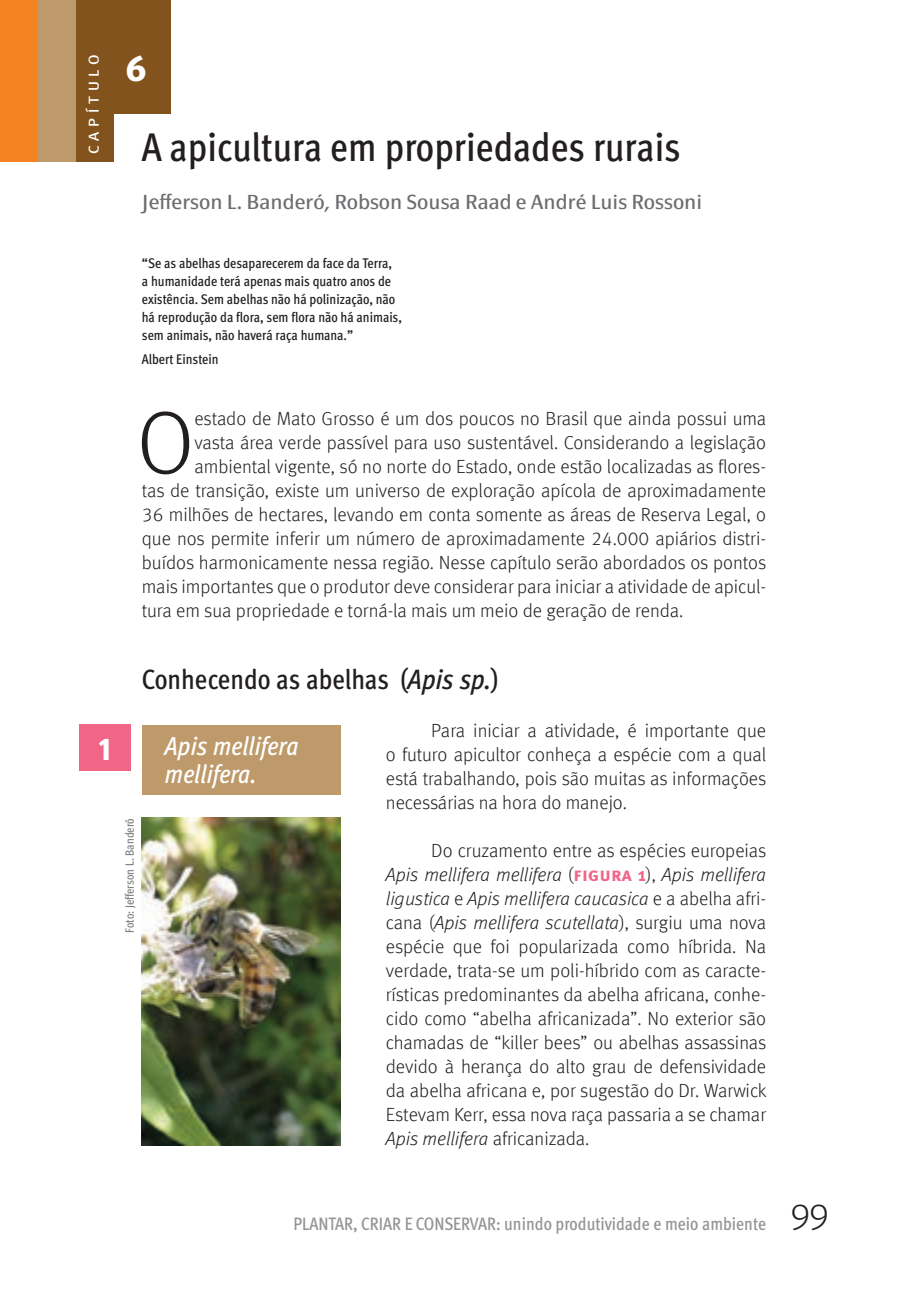
<style>
.page{position:relative;width:908px;height:1304px;background:#fff}
.page>*{position:absolute;margin:0;border:0;box-sizing:border-box;transform-origin:0 0}
.t1{font:300 89px "Meta Offc";color:#231f20}
.t2{font:500 condensed 40px "Meta Pro";color:#231f20}
.t3{font:700 36px "Meta Headline";color:#fff}
.t4{font:700 30px "Meta Headline";color:#fff}
.t5{font:500 condensed 28px "Meta Pro";color:#231f20}
.t6{font:italic 500 condensed 26px/28px "Meta Pro";letter-spacing:-.005em;color:#fff}
.t7{font:20px "Page Sans OT";color:#6c6d70}
.t8{font:300 19px/24px "Meta Offc";letter-spacing:-.005em;color:#231f20;text-align:justify}
.t9{font:500 condensed 18px "Meta Pro";color:#939598}
.t10{font:500 condensed 14.4px "Meta Pro";letter-spacing:.27em;color:#fff;scale:1.25 1}
.t11{font:500 condensed 14px/18px "Meta Pro";color:#231f20}
.t12{font:500 condensed 12px "Meta Pro";color:#808285}
.s1{font-style:italic}
.s2{font-family:"Meta Pro";font-weight:700;color:#f16687}
.s3{font-family:"Meta Headline";font-weight:300;font-stretch:normal;font-size:36px;color:#231f20}
</style>
<div class="page">
<div style="left:76px;top:0;width:37px;height:161px;background:#83531d"></div>
<div style="left:38px;top:0;width:38px;height:161px;background:#be996a"></div>
<div style="left:0;top:0;width:38px;height:161px;background:#f58220"></div>
<div style="left:102px;top:0;width:68px;height:113px;background:#83531d"></div>
<img style="left:142px;top:818px;width:198px;height:327px">
<div style="left:79px;top:725px;width:51px;height:46px;background:#f16687"></div>
<div style="left:142px;top:725px;width:198px;height:69px;background:#be996a"></div>
<p class="t10" style="left:83px;top:154px;width:81px;rotate:-90deg">CAPÍTULO</p>
<h3 class="t3" style="left:126px;top:47px;width:21px">6</h3>
<h2 class="t2" style="left:142px;top:117px;width:540px">A apicultura em propriedades rurais</h2>
<p class="t7" style="left:142px;top:191px;width:561px">Jefferson L. Banderó, Robson Sousa Raad e André Luis Rossoni</p>
<p class="t11" style="left:142px;top:253px;width:261px">“Se as abelhas desaparecerem da face da Terra, a humanidade terá apenas mais quatro anos de existência. Sem abelhas não há polinização, não há reprodução da flora, sem flora não há animais, sem animais, não haverá raça humana.”</p>
<p class="t11" style="left:142px;top:349px;width:78px">Albert Einstein</p>
<h1 class="t1" style="left:136px;top:392px;width:59px">O</h1>
<p class="t8" style="left:194px;top:407px;width:573px">estado de Mato Grosso é um dos poucos no Brasil que ainda possui uma</p>
<p class="t8" style="left:194px;top:431px;width:573px">vasta área verde passível para uso sustentável. Considerando a legislação</p>
<p class="t8" style="left:194px;top:455px;width:573px">ambiental vigente, só no norte do Estado, onde estão localizadas as flores-</p>
<p class="t8" style="left:142px;top:479px;width:625px">tas de transição, existe um universo de exploração apícola de aproximadamente</p>
<p class="t8" style="left:142px;top:503px;width:625px">36 milhões de hectares, levando em conta somente as áreas de Reserva Legal, o</p>
<p class="t8" style="left:142px;top:527px;width:625px">que nos permite inferir um número de aproximadamente 24.000 apiários distri-</p>
<p class="t8" style="left:142px;top:551px;width:625px">buídos harmonicamente nessa região. Nesse capítulo serão abordados os pontos</p>
<p class="t8" style="left:142px;top:575px;width:625px">mais importantes que o produtor deve considerar para iniciar a atividade de apicul-</p>
<p class="t8" style="left:142px;top:599px;width:543px">tura em sua propriedade e torná-la mais um meio de geração de renda.</p>
<h3 class="t5" style="left:142px;top:659px;width:358px">Conhecendo as abelhas (<span class="s1">Apis sp.</span>)</h3>
<p class="t8" style="left:386px;top:719px;width:382px;text-indent:45px">Para iniciar a atividade, é importante que o futuro apicultor conheça a espécie com a qual está trabalhando, pois são muitas as informações necessárias na hora do manejo.</p>
<p class="t8" style="left:386px;top:839px;width:382px;text-indent:45px">Do cruzamento entre as espécies europeias <span class="s1">Apis mellifera mellifera</span> (<span class="s2">figura 1</span>), <span class="s1">Apis mellifera ligustica</span> e <span class="s1">Apis mellifera caucasica</span> e a abelha afri&shy;cana (<span class="s1">Apis mellifera scutellata</span>), surgiu uma nova espécie que foi popularizada como híbrida. Na verdade, trata-se um poli-híbrido com as caracte&shy;rísticas predominantes da abelha africana, conhe&shy;cido como “abelha africanizada”. No exterior são chamadas de “killer bees” ou abelhas assassinas devido à herança do alto grau de defensividade da abelha africana e, por sugestão do Dr. Warwick Estevam Kerr, essa nova raça passaria a se chamar <span class="s1">Apis mellifera</span> africanizada.</p>
<h3 class="t4" style="left:99px;top:731px;width:14px">1</h3>
<h3 class="t6" style="left:164px;top:730px;width:135px">Apis mellifera mellifera.</h3>
<p class="t12" style="left:121px;top:933px;width:116px;rotate:-90deg">Foto: Je erson L. Banderó</p>
<p class="t9" style="left:293px;top:1211px;width:536px">PLANTAR, CRIAR E CONSERVAR: unindo produtividade e meio ambiente <span class="s3">99</span></p>
</div>
